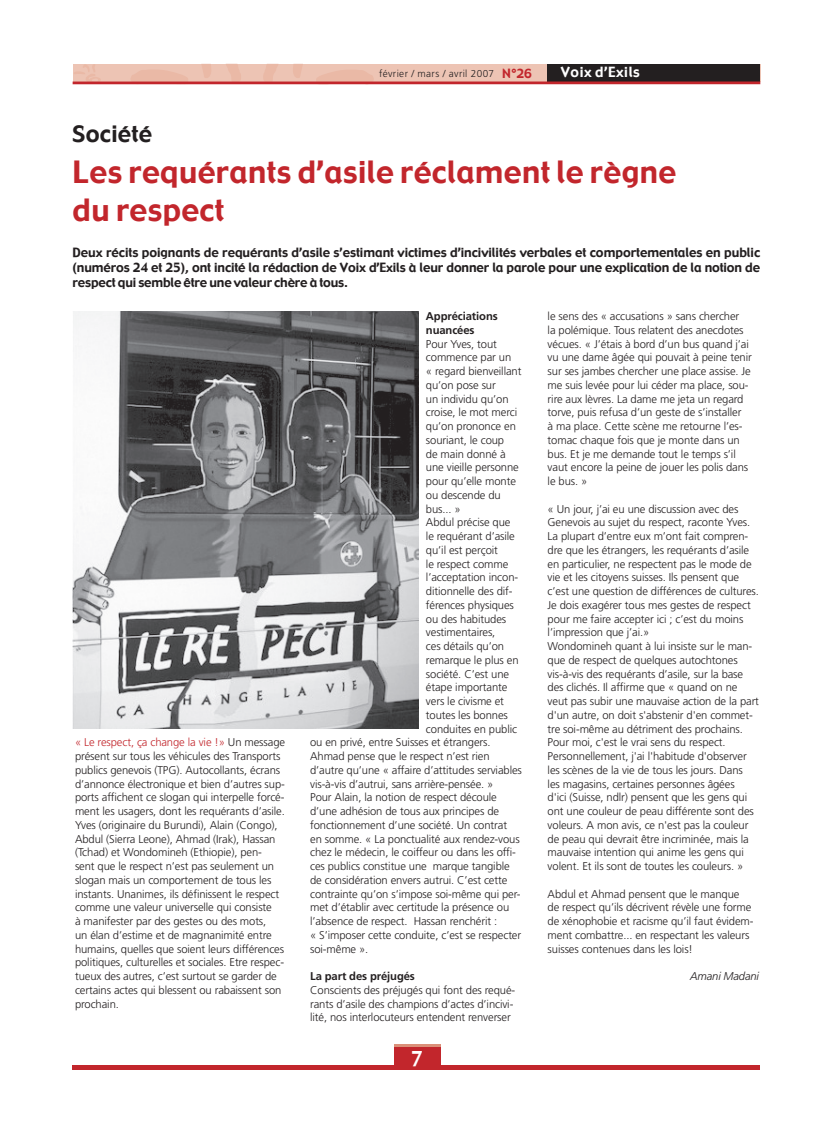
<style>
.page{position:relative;width:833px;height:1134px;background:#fff}
.page>*{position:absolute;margin:0;border:0;box-sizing:border-box;transform-origin:0 0}
.t1{font:30px/37.5px "Gadget";letter-spacing:.015em;color:#c2262c}
.t2{font:22.5px "Gadget";letter-spacing:.015em;color:#231f20}
.t3{font:20px "Gadget";color:#fff}
.t4{font:13.75px "Gadget";letter-spacing:.04em;color:#fff}
.t5{font:12.5px/15px "Gadget";letter-spacing:-.01em;color:#231f20;text-align:justify}
.t6{font:12.5px "Gadget";color:#c2262c}
.t7{font:300 11.25px/13.8px "Frutiger";letter-spacing:-.01em;color:#231f20}
.t8{font:700 11.25px/13.8px "Frutiger";letter-spacing:-.01em;color:#231f20}
.t9{font:italic 300 11.25px "Frutiger";letter-spacing:-.015em;color:#231f20}
.t10{font:300 10px "Frutiger";letter-spacing:.035em;color:#231f20}
.s1{color:#c2262c}
</style>
<div class="page">
<div style="left:73px;top:64px;width:687px;height:18px;background:#edc4b4"></div>
<svg style="left:226px;top:64px;width:15px;height:17px"></svg>
<svg style="left:202px;top:64px;width:9px;height:14px"></svg>
<svg style="left:131px;top:70px;width:57px;height:11px"></svg>
<svg style="left:263px;top:64px;width:15px;height:17px"></svg>
<svg style="left:293px;top:64px;width:10px;height:14px"></svg>
<svg style="left:316px;top:70px;width:58px;height:11px"></svg>
<svg style="left:74px;top:64px;width:27px;height:17px"></svg>
<div style="left:547px;top:64px;width:213px;height:18px;background:#231f20"></div>
<hr style="left:73px;top:81px;width:687px;height:3px;background:#c2262c">
<div style="left:73px;top:1065px;width:687px;height:5px;background:#c2262c"></div>
<div style="left:394px;top:1044px;width:46px;height:26px;background:#c2262c"></div>
<hr style="left:394px;top:1044px;width:46px;height:3px;background:#db9079">
<img style="left:73px;top:311px;width:346px;height:418px">
<p class="t10" style="left:379px;top:68px;width:117px">février / mars / avril 2007</p>
<p class="t6" style="left:502px;top:65px;width:31px">N°26</p>
<p class="t4" style="left:561px;top:63px;width:80px">Voix d’Exils</p>
<h2 class="t2" style="left:73px;top:119px;width:81px">Société</h2>
<h1 class="t1" style="left:73px;top:155px;width:605px">Les requérants d’asile réclament le règne du respect</h1>
<p class="t5" style="left:73px;top:246px;width:689px">Deux récits poignants de requérants d’asile s’estimant victimes d’incivilités verbales et comportementales en public (numéros 24 et 25), ont incité la rédaction de Voix d’Exils à leur donner la parole pour une explication de la notion de respect qui semble être une valeur chère à tous.</p>
<p class="t7" style="left:75px;top:735px;width:211px"><span class="s1">« Le respect, ça change la vie !»</span> Un message présent sur tous les véhicules des Transports publics genevois (TPG). Autocollants, écrans d’annonce électronique et bien d’autres sup&shy;ports affichent ce slogan qui interpelle forcé&shy;ment les usagers, dont les requérants d’asile.<br>Yves (originaire du Burundi), Alain (Congo), Abdul (Sierra Leone), Ahmad (Irak), Hassan (Tchad) et Wondomineh (Ethiopie), pen-<br>sent que le respect n’est pas seulement un slogan mais un comportement de tous les instants. Unanimes, ils définissent le respect comme une valeur universelle qui consiste<br>à manifester par des gestes ou des mots,<br>un élan d’estime et de magnanimité entre humains, quelles que soient leurs différences politiques, culturelles et sociales. Etre respec&shy;tueux des autres, c’est surtout se garder de certains actes qui blessent ou rabaissent son prochain.</p>
<p class="t8" style="left:426px;top:309px;width:73px">Appréciations nuancées</p>
<p class="t7" style="left:426px;top:337px;width:72px">Pour Yves, tout</p>
<p class="t7" style="left:426px;top:350px;width:87px">commence par un</p>
<p class="t7" style="left:426px;top:364px;width:97px">« regard bienveillant</p>
<p class="t7" style="left:426px;top:378px;width:71px">qu’on pose sur</p>
<p class="t7" style="left:426px;top:392px;width:84px">un individu qu’on</p>
<p class="t7" style="left:426px;top:405px;width:93px">croise, le mot merci</p>
<p class="t7" style="left:426px;top:419px;width:91px">qu’on prononce en</p>
<p class="t7" style="left:426px;top:433px;width:80px">souriant, le coup</p>
<p class="t7" style="left:426px;top:447px;width:81px">de main donné à</p>
<p class="t7" style="left:426px;top:460px;width:94px">une vieille personne</p>
<p class="t7" style="left:426px;top:474px;width:91px">pour qu’elle monte</p>
<p class="t7" style="left:426px;top:488px;width:76px">ou descende du</p>
<p class="t7" style="left:426px;top:502px;width:36px">bus... »</p>
<p class="t7" style="left:426px;top:515px;width:86px">Abdul précise que</p>
<p class="t7" style="left:426px;top:529px;width:90px">le requérant d’asile</p>
<p class="t7" style="left:426px;top:543px;width:73px">qu’il est perçoit</p>
<p class="t7" style="left:426px;top:557px;width:84px">le respect comme</p>
<p class="t7" style="left:426px;top:570px;width:94px">l’acceptation incon-</p>
<p class="t7" style="left:426px;top:584px;width:88px">ditionnelle des dif-</p>
<p class="t7" style="left:426px;top:598px;width:89px">férences physiques</p>
<p class="t7" style="left:426px;top:612px;width:82px">ou des habitudes</p>
<p class="t7" style="left:426px;top:625px;width:71px">vestimentaires,</p>
<p class="t7" style="left:426px;top:639px;width:80px">ces détails qu’on</p>
<p class="t7" style="left:426px;top:653px;width:94px">remarque le plus en</p>
<p class="t7" style="left:426px;top:667px;width:85px">société. C’est une</p>
<p class="t7" style="left:426px;top:680px;width:83px">étape importante</p>
<p class="t7" style="left:426px;top:694px;width:80px">vers le civisme et</p>
<p class="t7" style="left:426px;top:708px;width:83px">toutes les bonnes</p>
<p class="t7" style="left:426px;top:722px;width:93px">conduites en public</p>
<p class="t7" style="left:310px;top:735px;width:182px">ou en privé, entre Suisses et étrangers.</p>
<p class="t7" style="left:310px;top:749px;width:181px">Ahmad pense que le respect n’est rien</p>
<p class="t7" style="left:310px;top:763px;width:213px">d’autre qu’une « affaire d’attitudes serviables</p>
<p class="t7" style="left:310px;top:777px;width:185px">vis-à-vis d’autrui, sans arrière-pensée. »</p>
<p class="t7" style="left:310px;top:790px;width:188px">Pour Alain, la notion de respect découle</p>
<p class="t7" style="left:310px;top:804px;width:190px">d’une adhésion de tous aux principes de</p>
<p class="t7" style="left:310px;top:818px;width:198px">fonctionnement d’une société. Un contrat</p>
<p class="t7" style="left:310px;top:832px;width:211px">en somme. « La ponctualité aux rendez-vous</p>
<p class="t7" style="left:310px;top:845px;width:207px">chez le médecin, le coiffeur ou dans les offi-</p>
<p class="t7" style="left:310px;top:859px;width:201px">ces publics constitue une marque tangible</p>
<p class="t7" style="left:310px;top:873px;width:199px">de considération envers autrui. C’est cette</p>
<p class="t7" style="left:310px;top:887px;width:212px">contrainte qu’on s’impose soi-même qui per-</p>
<p class="t7" style="left:310px;top:900px;width:201px">met d’établir avec certitude la présence ou</p>
<p class="t7" style="left:310px;top:914px;width:188px">l’absence de respect. Hassan renchérit :</p>
<p class="t7" style="left:310px;top:928px;width:212px">« S’imposer cette conduite, c’est se respecter</p>
<p class="t7" style="left:310px;top:942px;width:60px">soi-même ».</p>
<p class="t8" style="left:310px;top:969px;width:106px">La part des préjugés</p>
<p class="t7" style="left:310px;top:983px;width:207px">Conscients des préjugés qui font des requé&shy;rants d’asile des champions d’actes d’incivi&shy;lité, nos interlocuteurs entendent renverser</p>
<h3 class="t3" style="left:411px;top:1046px;width:14px">7</h3>
<p class="t7" style="left:547px;top:309px;width:206px">le sens des « accusations » sans chercher<br>la polémique. Tous relatent des anecdotes vécues. « J’étais à bord d’un bus quand j’ai vu une dame âgée qui pouvait à peine tenir sur ses jambes chercher une place assise. Je me suis levée pour lui céder ma place, sou&shy;rire aux lèvres. La dame me jeta un regard torve, puis refusa d’un geste de s’installer<br>à ma place. Cette scène me retourne l’es&shy;tomac chaque fois que je monte dans un bus. Et je me demande tout le temps s’il vaut encore la peine de jouer les polis dans le bus. »</p>
<p class="t7" style="left:547px;top:502px;width:213px">« Un jour, j’ai eu une discussion avec des Genevois au sujet du respect, raconte Yves.<br>La plupart d’entre eux m’ont fait compren&shy;dre que les étrangers, les requérants d’asile en particulier, ne respectent pas le mode de vie et les citoyens suisses. Ils pensent que c’est une question de différences de cultures.<br>Je dois exagérer tous mes gestes de respect pour me faire accepter ici ; c’est du moins l’impression que j’ai.»<br>Wondomineh quant à lui insiste sur le man&shy;que de respect de quelques autochtones vis-à-vis des requérants d’asile, sur la base des clichés. Il affirme que « quand on ne veut pas subir une mauvaise action de la part d'un autre, on doit s'abstenir d'en commet&shy;tre soi-même au détriment des prochains.<br>Pour moi, c'est le vrai sens du respect.<br>Personnellement, j'ai l'habitude d'observer les scènes de la vie de tous les jours. Dans<br>les magasins, certaines personnes âgées<br>d'ici (Suisse, ndlr) pensent que les gens qui ont une couleur de peau différente sont des voleurs. A mon avis, ce n'est pas la couleur de peau qui devrait être incriminée, mais la mauvaise intention qui anime les gens qui volent. Et ils sont de toutes les couleurs. »</p>
<p class="t7" style="left:547px;top:887px;width:207px">Abdul et Ahmad pensent que le manque de respect qu’ils décrivent révèle une forme de xénophobie et racisme qu’il faut évidem&shy;ment combattre... en respectant les valeurs suisses contenues dans les lois!</p>
<p class="t9" style="left:690px;top:970px;width:70px">Amani Madani</p>
</div>
